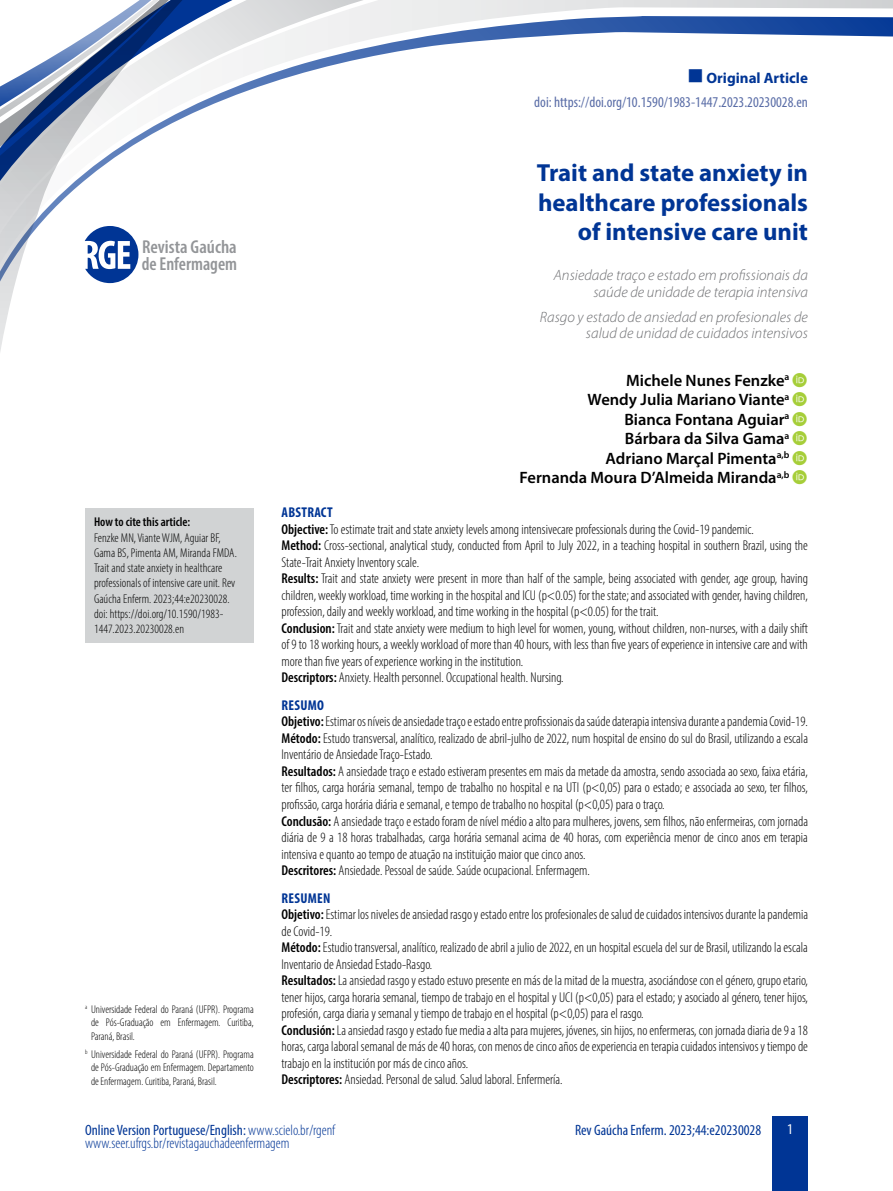
<style>
.page{position:relative;width:893px;height:1191px;background:#fff}
.page>*{position:absolute;margin:0;border:0;box-sizing:border-box;transform-origin:0 0}
.t1{font:700 24.75px/29.7px "Myriad Pro";color:#003595;text-align:right}
.t2{font:600 condensed 18.75px/16.6px "Myriad Pro";color:#939598}
.t3{font:600 16.5px/19.5px "Myriad Pro";color:#000;text-align:right}
.t4{font:italic 300 15px/16.5px "Myriad Pro";color:#6d6e71;text-align:right}
.t5{font:condensed 15px "Myriad Pro";color:#003595}
.t6{font:condensed 15px "Myriad Pro";color:#5a6da7}
.t7{font:300 condensed 15px "Myriad Pro";color:#003595}
.t8{font:700 15px "Myriad Pro";color:#003595}
.t9{font:condensed 15px "Myriad Pro";color:#fff}
.t10{font:300 condensed 14.25px/16.5px "Myriad Pro";color:#000}
.t11{font:300 condensed 12.75px/15.3px "Myriad Pro";letter-spacing:.005em;color:#000}
.t12{font:600 condensed 12.75px "Myriad Pro";color:#000}
.t13{font:300 condensed 11.25px/13.5px "Myriad Pro";color:#000;text-align:justify}
.s1{font-weight:700;color:#003595}
.s2{font-weight:600}
.s3{font-weight:300}
</style>
<div class="page">
<svg style="left:202px;top:0;width:691px;height:109px"></svg>
<svg style="left:0;top:0;width:202px;height:352px"></svg>
<div style="left:772px;top:1116px;width:36px;height:75px;background:#003595"></div>
<svg style="left:85px;top:226px;width:53px;height:57px"></svg>
<div style="left:85px;top:507px;width:169px;height:135px;background:#d1d3d4"></div>
<svg style="left:689px;top:69px;width:13px;height:14px"></svg>
<p class="t8" style="left:706px;top:68px;width:103px">Original Article</p>
<h2 class="t2" style="left:142px;top:238px;width:97px">Revista Gaúcha de Enfermagem</h2>
<p class="t12" style="left:94px;top:514px;width:98px">How to cite this article:</p>
<p class="t11" style="left:94px;top:529px;width:144px">Fenzke MN, Viante WJM, Aguiar BF, Gama BS, Pimenta AM, Miranda FMDA.<br>Trait and state anxiety in healthcare professionals of intensive care unit. Rev Gaúcha Enferm. 2023;44:e20230028. doi: https://doi.org/10.1590/1983- 1447.2023.20230028.en</p>
<p class="t13" style="left:91px;top:1002px;width:164px;text-indent:-6px"><sup>a</sup> Universidade Federal do Paraná (UFPR). Programa de Pós-Graduação em Enfermagem. Curitiba, Paraná, Brasil.</p>
<p class="t13" style="left:91px;top:1047px;width:164px;text-indent:-6px"><sup>b</sup> Universidade Federal do Paraná (UFPR). Programa de Pós-Graduação em Enfermagem. Departamento de Enfermagem. Curitiba, Paraná, Brasil.</p>
<p class="t6" style="left:534px;top:93px;width:275px">doi: https://doi.org/10.1590/1983-1447.2023.20230028.en</p>
<h1 class="t1" style="left:537px;top:157px;width:273px">Trait and state anxiety in healthcare professionals of intensive care unit</h1>
<p class="t4" style="left:554px;top:267px;width:256px">Ansiedade traço e estado em profissionais da saúde de unidade de terapia intensiva</p>
<p class="t4" style="left:540px;top:308px;width:270px">Rasgo y estado de ansiedad en profesionales de salud de unidad de cuidados intensivos</p>
<p class="t3" style="left:520px;top:370px;width:271px">Michele Nunes Fenzke<sup>a<br></sup>Wendy Julia Mariano Viante<sup>a<br></sup>Bianca Fontana Aguiar<sup>a<br></sup>Bárbara da Silva Gama<sup>a<br></sup>Adriano Marçal Pimenta<sup>a,b<br></sup>Fernanda Moura D’Almeida Miranda<sup>a,b</sup></p>
<p class="t10" style="left:281px;top:504px;width:528px"><span class="s1">ABSTRACT<br></span><span class="s2">Objective:</span> To estimate trait and state anxiety levels among intensivecare professionals during the Covid-19 pandemic.<br><span class="s2">Method:</span> Cross-sectional, analytical study, conducted from April to July 2022, in a teaching hospital in southern Brazil, using the State-Trait Anxiety Inventory scale.<br><span class="s2">Results:</span> Trait and state anxiety were present in more than half of the sample, being associated with gender, age group, having children, weekly workload, time working in the hospital and ICU (p&lt;0.05) for the state; and associated with gender, having children, profession, daily and weekly workload, and time working in the hospital (p&lt;0.05) for the trait.<br><span class="s2">Conclusion:</span> Trait and state anxiety were medium to high level for women, young, without children, non-nurses, with a daily shift of 9 to 18 working hours, a weekly workload of more than 40 hours, with less than five years of experience in intensive care and with more than five years of experience working in the institution.<br><span class="s2">Descriptors:</span> Anxiety. Health personnel. Occupational health. Nursing.</p>
<p class="t10" style="left:281px;top:697px;width:528px"><span class="s1">RESUMO<br></span><span class="s2">Objetivo:</span> Estimar os níveis de ansiedade traço e estado entre profissionais da saúde daterapia intensiva durante a pandemia Covid-19.<br><span class="s2">Método:</span> Estudo transversal, analítico, realizado de abril-julho de 2022, num hospital de ensino do sul do Brasil, utilizando a escala Inventário de Ansiedade Traço-Estado.<br><span class="s2">Resultados:</span> A ansiedade traço e estado estiveram presentes em mais da metade da amostra, sendo associada ao sexo, faixa etária, ter filhos, carga horária semanal, tempo de trabalho no hospital e na UTI (p&lt;0,05) para o estado; e associada ao sexo, ter filhos, profissão, carga horária diária e semanal, e tempo de trabalho no hospital (p&lt;0,05) para o traço.<br><span class="s2">Conclusão:</span> A ansiedade traço e estado foram de nível médio a alto para mulheres, jovens, sem filhos, não enfermeiras, com jornada diária de 9 a 18 horas trabalhadas, carga horária semanal acima de 40 horas, com experiência menor de cinco anos em terapia intensiva e quanto ao tempo de atuação na instituição maior que cinco anos.<br><span class="s2">Descritores:</span> Ansiedade. Pessoal de saúde. Saúde ocupacional. Enfermagem.</p>
<p class="t10" style="left:281px;top:889px;width:528px"><span class="s1">RESUMEN<br></span><span class="s2">Objetivo:</span> Estimar los niveles de ansiedad rasgo y estado entre los profesionales de salud de cuidados intensivos durante la pandemia de Covid-19.<br><span class="s2">Método:</span> Estudio transversal, analítico, realizado de abril a julio de 2022, en un hospital escuela del sur de Brasil, utilizando la escala Inventario de Ansiedad Estado-Rasgo.<br><span class="s2">Resultados:</span> La ansiedad rasgo y estado estuvo presente en más de la mitad de la muestra, asociándose con el género, grupo etario, tener hijos, carga horaria semanal, tiempo de trabajo en el hospital y UCI (p&lt;0,05) para el estado; y asociado al género, tener hijos, profesión, carga diaria y semanal y tiempo de trabajo en el hospital (p&lt;0,05) para el rasgo.<br><span class="s2">Conclusión:</span> La ansiedad rasgo y estado fue media a alta para mujeres, jóvenes, sin hijos, no enfermeras, con jornada diaria de 9 a 18 horas, carga laboral semanal de más de 40 horas, con menos de cinco años de experiencia en terapia cuidados intensivos y tiempo de trabajo en la institución por más de cinco años.<br><span class="s2">Descriptores:</span> Ansiedad. Personal de salud. Salud laboral. Enfermería.</p>
<p class="t5" style="left:85px;top:1121px;width:252px">Online Version Portuguese/English: <span class="s3">www.scielo.br/rgenf</span></p>
<p class="t7" style="left:85px;top:1134px;width:206px">www.seer.ufrgs.br/revistagauchadeenfermagem</p>
<p class="t5" style="left:575px;top:1121px;width:188px">Rev Gaúcha Enferm. 2023;44:e20230028</p>
<p class="t9" style="left:787px;top:1120px;width:7px">1</p>
</div>
